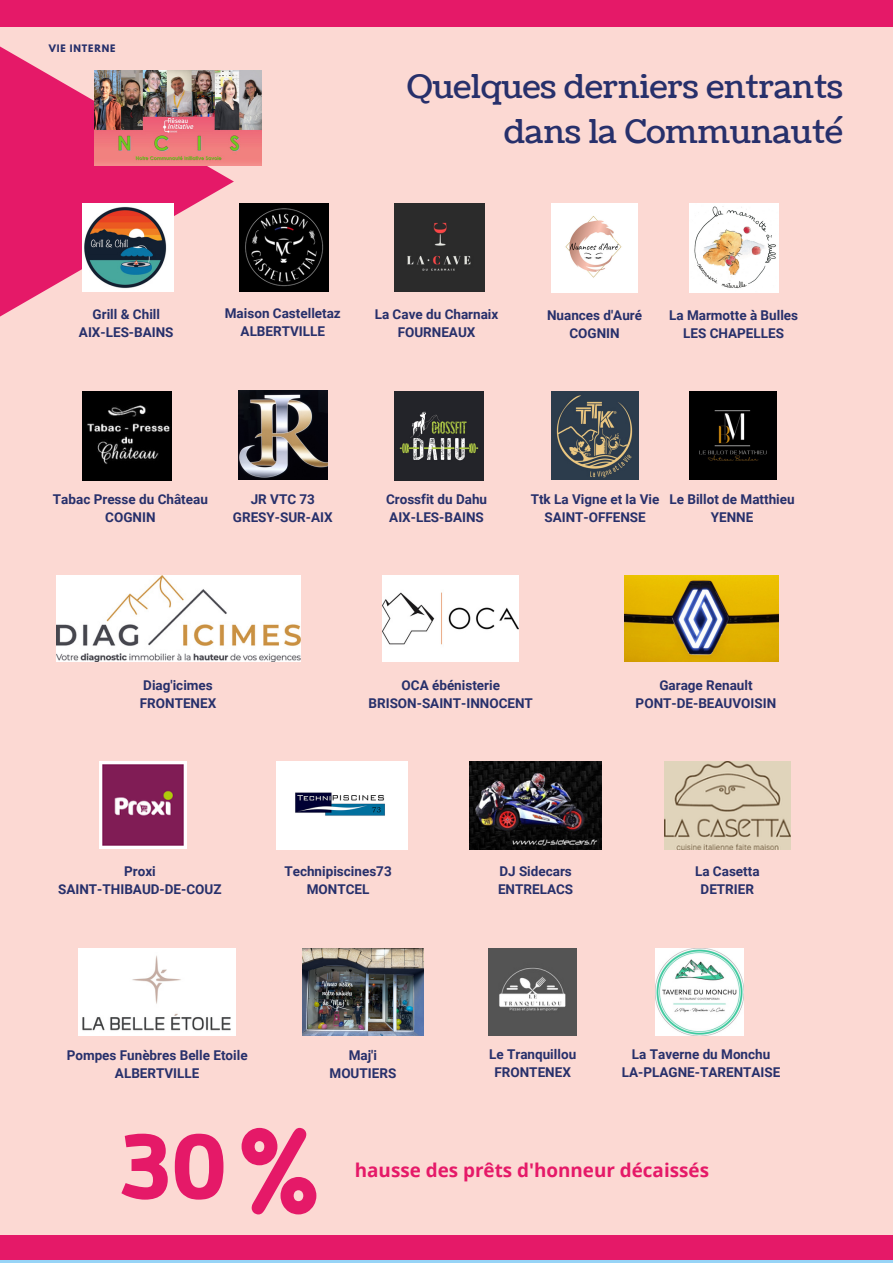
<style>
.page{position:relative;width:893px;height:1264px;background:#fff}
.page>*{position:absolute;margin:0;border:0;box-sizing:border-box;transform-origin:0 0}
.t1{font:900 90.45px "Ruda";color:#e51968}
.t2{font:32.7px/45px "Coustard";color:#27306b;text-align:right}
.t3{font:700 18.9px "Open Sans";color:#e51968}
.t4{font:700 13.5px "Roboto";color:#27306b}
.t5{font:700 9.15px "League Spartan";letter-spacing:.09em;color:#27306b}
</style>
<div class="page">
<div style="left:0;top:0;width:892px;height:1262px;background:#fcd9d3"></div>
<div style="left:0;top:1235px;width:892px;height:27px;background:#e51968"></div>
<hr style="left:0;top:1260px;width:892px;height:2px;background:#98d4f7">
<div style="left:0;top:0;width:892px;height:27px;background:#e51968"></div>
<svg style="left:0;top:46px;width:234px;height:271px;fill:#e51968"></svg>
<img style="left:95px;top:70px;width:166px;height:96px">
<img style="left:238px;top:390px;width:89px;height:89px">
<img style="left:239px;top:203px;width:89px;height:89px">
<img style="left:551px;top:204px;width:86px;height:89px">
<img style="left:689px;top:204px;width:89px;height:89px">
<div style="left:394px;top:204px;width:90px;height:87px;background:#2b2b2b"></div>
<img style="left:82px;top:391px;width:89px;height:89px">
<img style="left:276px;top:761px;width:131px;height:88px">
<img style="left:624px;top:575px;width:154px;height:87px">
<img style="left:56px;top:575px;width:244px;height:87px">
<img style="left:664px;top:761px;width:126px;height:88px">
<img style="left:382px;top:575px;width:136px;height:87px">
<img style="left:100px;top:761px;width:86px;height:87px">
<img style="left:470px;top:761px;width:131px;height:88px">
<img style="left:82px;top:203px;width:91px;height:89px">
<img style="left:395px;top:391px;width:88px;height:89px">
<img style="left:551px;top:391px;width:88px;height:88px">
<img style="left:689px;top:391px;width:87px;height:88px">
<img style="left:79px;top:948px;width:156px;height:87px">
<img style="left:489px;top:948px;width:87px;height:87px">
<img style="left:656px;top:948px;width:87px;height:87px">
<svg style="left:241px;top:1127px;width:75px;height:87px"></svg>
<img style="left:303px;top:948px;width:120px;height:87px">
<p class="t5" style="left:49px;top:44px;width:68px">VIE INTERNE</p>
<p class="t2" style="left:406px;top:65px;width:437px">Quelques derniers entrants dans la Communauté</p>
<p class="t4" style="left:93px;top:306px;width:69px">Grill &amp; Chill</p>
<p class="t4" style="left:79px;top:324px;width:96px">AIX-LES-BAINS</p>
<p class="t4" style="left:225px;top:306px;width:117px">Maison Castelletaz</p>
<p class="t4" style="left:240px;top:324px;width:86px">ALBERTVILLE</p>
<p class="t4" style="left:375px;top:306px;width:125px">La Cave du Charnaix</p>
<p class="t4" style="left:397px;top:324px;width:79px">FOURNEAUX</p>
<p class="t4" style="left:547px;top:307px;width:97px">Nuances d'Auré</p>
<p class="t4" style="left:569px;top:325px;width:52px">COGNIN</p>
<p class="t4" style="left:669px;top:307px;width:130px">La Marmotte à Bulles</p>
<p class="t4" style="left:683px;top:325px;width:102px">LES CHAPELLES</p>
<p class="t4" style="left:53px;top:491px;width:156px">Tabac Presse du Château</p>
<p class="t4" style="left:105px;top:509px;width:52px">COGNIN</p>
<p class="t4" style="left:251px;top:491px;width:66px">JR VTC 73</p>
<p class="t4" style="left:233px;top:509px;width:101px">GRESY-SUR-AIX</p>
<p class="t4" style="left:386px;top:491px;width:103px">Crossfit du Dahu</p>
<p class="t4" style="left:389px;top:509px;width:96px">AIX-LES-BAINS</p>
<p class="t4" style="left:530px;top:491px;width:130px">Ttk La Vigne et la Vie</p>
<p class="t4" style="left:544px;top:509px;width:103px">SAINT-OFFENSE</p>
<p class="t4" style="left:669px;top:491px;width:127px">Le Billot de Matthieu</p>
<p class="t4" style="left:710px;top:509px;width:44px">YENNE</p>
<p class="t4" style="left:143px;top:677px;width:71px">Diag'icimes</p>
<p class="t4" style="left:140px;top:695px;width:78px">FRONTENEX</p>
<p class="t4" style="left:401px;top:677px;width:100px">OCA ébénisterie</p>
<p class="t4" style="left:368px;top:695px;width:166px">BRISON-SAINT-INNOCENT</p>
<p class="t4" style="left:659px;top:677px;width:95px">Garage Renault</p>
<p class="t4" style="left:635px;top:695px;width:142px">PONT-DE-BEAUVOISIN</p>
<p class="t4" style="left:124px;top:863px;width:33px">Proxi</p>
<p class="t4" style="left:58px;top:881px;width:165px">SAINT-THIBAUD-DE-COUZ</p>
<p class="t4" style="left:284px;top:863px;width:109px">Technipiscines73</p>
<p class="t4" style="left:307px;top:881px;width:64px">MONTCEL</p>
<p class="t4" style="left:499px;top:863px;width:74px">DJ Sidecars</p>
<p class="t4" style="left:498px;top:881px;width:77px">ENTRELACS</p>
<p class="t4" style="left:695px;top:863px;width:66px">La Casetta</p>
<p class="t4" style="left:700px;top:881px;width:55px">DETRIER</p>
<p class="t4" style="left:67px;top:1047px;width:182px">Pompes Funèbres Belle Etoile</p>
<p class="t4" style="left:115px;top:1065px;width:86px">ALBERTVILLE</p>
<p class="t1" style="left:122px;top:1114px;width:106px">30</p>
<p class="t4" style="left:349px;top:1047px;width:30px">Maj'i</p>
<p class="t4" style="left:329px;top:1065px;width:68px">MOUTIERS</p>
<p class="t4" style="left:489px;top:1046px;width:89px">Le Tranquillou</p>
<p class="t4" style="left:494px;top:1064px;width:78px">FRONTENEX</p>
<p class="t4" style="left:632px;top:1046px;width:140px">La Taverne du Monchu</p>
<p class="t4" style="left:622px;top:1064px;width:160px">LA-PLAGNE-TARENTAISE</p>
<p class="t3" style="left:355px;top:1156px;width:355px">hausse des prêts d'honneur décaissés</p>
</div>
